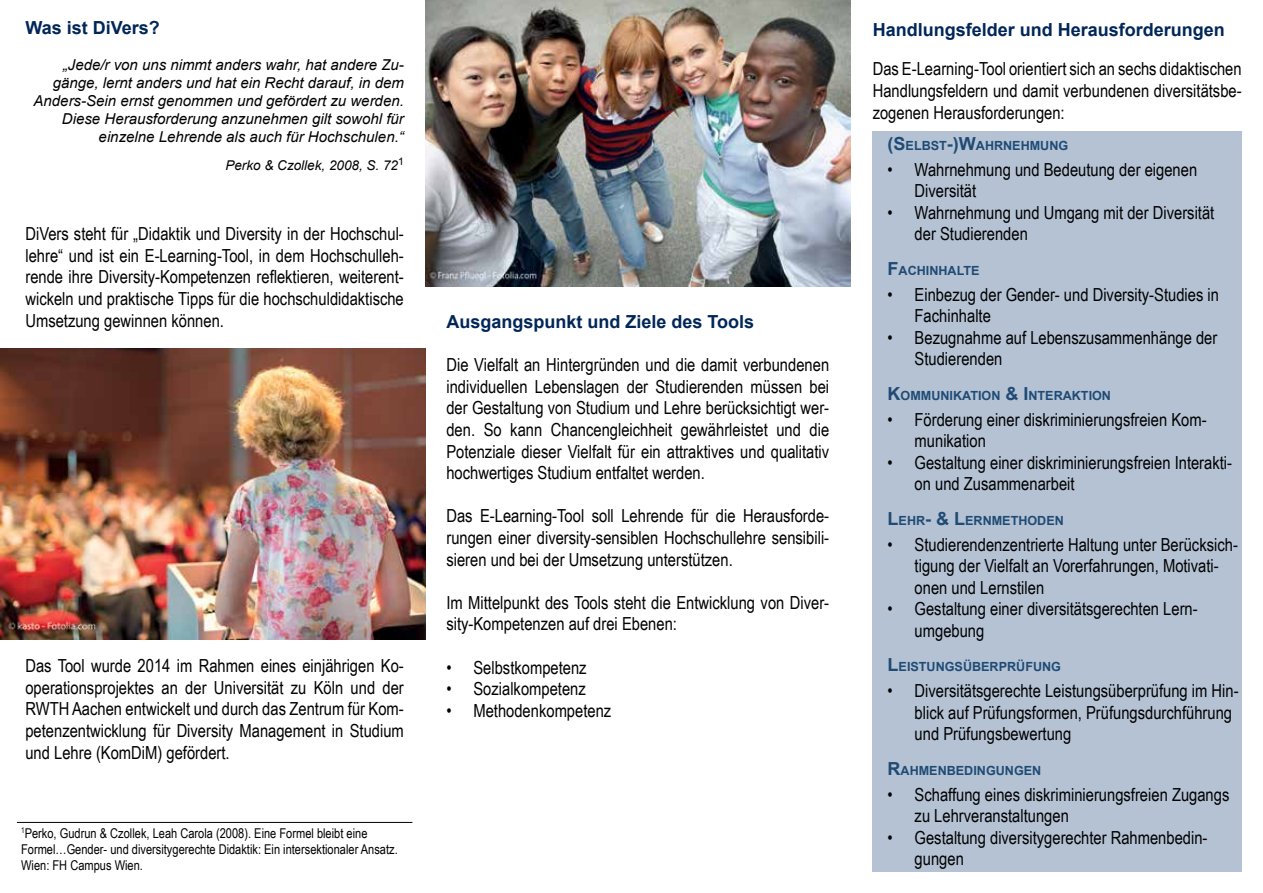
<style>
.page{position:relative;width:1263px;height:893px;background:#fff}
.page>*{position:absolute;margin:0;border:0;box-sizing:border-box;transform-origin:0 0}
.t1{font:18px/21.6px "Arial Narrow";color:#000}
.t2{font:700 18px "Arial";color:#002658}
.t3{font:italic 15px/18px "Arial";color:#000;text-align:right}
.t4{font:13.5px/16.2px "Arial Narrow";color:#000}
.t5{font:italic 13.5px "Arial";color:#000}
.t6{font:700 12.6px "Arial";color:#204b75}
.s1{font-size:18px}
</style>
<div class="page">
<img style="left:0;top:348px;width:425px;height:291px">
<hr style="left:17px;top:822px;width:395px;height:1px;background:#000">
<img style="left:425px;top:0;width:425px;height:286px">
<div style="left:873px;top:132px;width:369px;height:740px;background:#b4c2d4"></div>
<p class="t2" style="left:25px;top:16px;width:136px">Was ist DiVers?</p>
<p class="t3" style="left:34px;top:56px;width:372px">„Jede/r von uns nimmt anders wahr, hat andere Zu&shy;gänge, lernt anders und hat ein Recht darauf, in dem Anders-Sein ernst genommen und gefördert zu werden.<br>Diese Herausforderung anzunehmen gilt sowohl für einzelne Lehrende als auch für Hochschulen.“</p>
<p class="t5" style="left:225px;top:157px;width:180px">Perko &amp; Czollek, 2008, S. 72<sup>1</sup></p>
<p class="t1" style="left:25px;top:222px;width:380px;text-align:justify">DiVers steht für „Didaktik und Diversity in der Hochschul&shy;lehre“ und ist ein E-Learning-Tool, in dem Hochschulleh&shy;rende ihre Diversity-Kompetenzen reflektieren, weiterent&shy;wickeln und praktische Tipps für die hochschuldidaktische Umsetzung gewinnen können.</p>
<p class="t1" style="left:25px;top:654px;width:380px;text-align:justify">Das Tool wurde 2014 im Rahmen eines einjährigen Ko&shy;operationsprojektes an der Universität zu Köln und der RWTH Aachen entwickelt und durch das Zentrum für Kom&shy;petenzentwicklung für Diversity Management in Studium und Lehre (KomDiM) gefördert.</p>
<p class="t4" style="left:21px;top:824px;width:378px"><sup>1</sup>Perko, Gudrun &amp; Czollek, Leah Carola (2008). Eine Formel bleibt eine<br>Formel…Gender- und diversitygerechte Didaktik: Ein intersektionaler Ansatz.<br>Wien: FH Campus Wien.</p>
<p class="t2" style="left:446px;top:310px;width:309px">Ausgangspunkt und Ziele des Tools</p>
<p class="t1" style="left:446px;top:353px;width:384px;text-align:justify">Die Vielfalt an Hintergründen und die damit verbundenen individuellen Lebenslagen der Studierenden müssen bei der Gestaltung von Studium und Lehre berücksichtigt wer&shy;den. So kann Chancengleichheit gewährleistet und die Potenziale dieser Vielfalt für ein attraktives und qualitativ hochwertiges Studium entfaltet werden.</p>
<p class="t1" style="left:446px;top:505px;width:384px;text-align:justify">Das E-Learning-Tool soll Lehrende für die Herausforde&shy;rungen einer diversity-sensiblen Hochschullehre sensibili&shy;sieren und bei der Umsetzung unterstützen.</p>
<p class="t1" style="left:446px;top:591px;width:384px">Im Mittelpunkt des Tools steht die Entwicklung von Diver&shy;sity-Kompetenzen auf drei Ebenen:</p>
<p class="t1" style="left:446px;top:656px;width:142px">• Selbstkompetenz</p>
<p class="t1" style="left:446px;top:677px;width:141px">• Sozialkompetenz</p>
<p class="t1" style="left:446px;top:699px;width:166px">• Methodenkompetenz</p>
<p class="t2" style="left:873px;top:17px;width:354px">Handlungsfelder und Herausforderungen</p>
<p class="t1" style="left:873px;top:58px;width:370px;text-align:justify">Das E-Learning-Tool orientiert sich an sechs didaktischen Handlungsfeldern und damit verbundenen diversitätsbe&shy;zogenen Herausforderungen:</p>
<p class="t6" style="left:888px;top:137px;width:182px"><span class="s1">(S</span>ELBST<span class="s1">-)W</span>AHRNEHMUNG</p>
<p class="t1" style="left:915px;top:158px;width:284px;text-indent:-27px">• Wahrnehmung und Bedeutung der eigenen<br>Diversität</p>
<p class="t1" style="left:915px;top:201px;width:301px;text-indent:-27px">• Wahrnehmung und Umgang mit der Diversität der Studierenden</p>
<p class="t6" style="left:888px;top:262px;width:93px"><span class="s1">F</span>ACHINHALTE</p>
<p class="t1" style="left:915px;top:283px;width:306px;text-indent:-27px">• Einbezug der Gender- und Diversity-Studies in<br>Fachinhalte</p>
<p class="t1" style="left:915px;top:326px;width:304px;text-indent:-27px">• Bezugnahme auf Lebenszusammenhänge der<br>Studierenden</p>
<p class="t6" style="left:888px;top:387px;width:225px"><span class="s1">K</span>OMMUNIKATION <span class="s1">&amp; I</span> NTERAKTION</p>
<p class="t1" style="left:915px;top:408px;width:294px;text-indent:-27px">• Förderung einer diskriminierungsfreien Kom&shy;munikation</p>
<p class="t1" style="left:915px;top:451px;width:319px;text-indent:-27px">• Gestaltung einer diskriminierungsfreien Interakti&shy;on und Zusammenarbeit</p>
<p class="t6" style="left:888px;top:512px;width:178px"><span class="s1">L</span>EHR<span class="s1">- &amp; L</span>ERNMETHODEN</p>
<p class="t1" style="left:915px;top:533px;width:325px;text-indent:-27px">• Studierendenzentrierte Haltung unter Berücksich&shy;tigung der Vielfalt an Vorerfahrungen, Motivati&shy;onen und Lernstilen</p>
<p class="t1" style="left:915px;top:597px;width:285px;text-indent:-27px">• Gestaltung einer diversitätsgerechten Lern&shy;umgebung</p>
<p class="t6" style="left:888px;top:658px;width:175px"><span class="s1">L</span>EISTUNGSÜBERPRÜFUNG</p>
<p class="t1" style="left:915px;top:679px;width:326px;text-indent:-27px">• Diversitätsgerechte Leistungsüberprüfung im Hin&shy;blick auf Prüfungsformen, Prüfungsdurchführung und Prüfungsbewertung</p>
<p class="t6" style="left:888px;top:762px;width:155px"><span class="s1">R</span>AHMENBEDINGUNGEN</p>
<p class="t1" style="left:915px;top:783px;width:316px;text-indent:-27px">• Schaffung eines diskriminierungsfreien Zugangs zu Lehrveranstaltungen</p>
<p class="t1" style="left:915px;top:826px;width:294px;text-indent:-27px">• Gestaltung diversitygerechter Rahmenbedin&shy;gungen</p>
</div>
